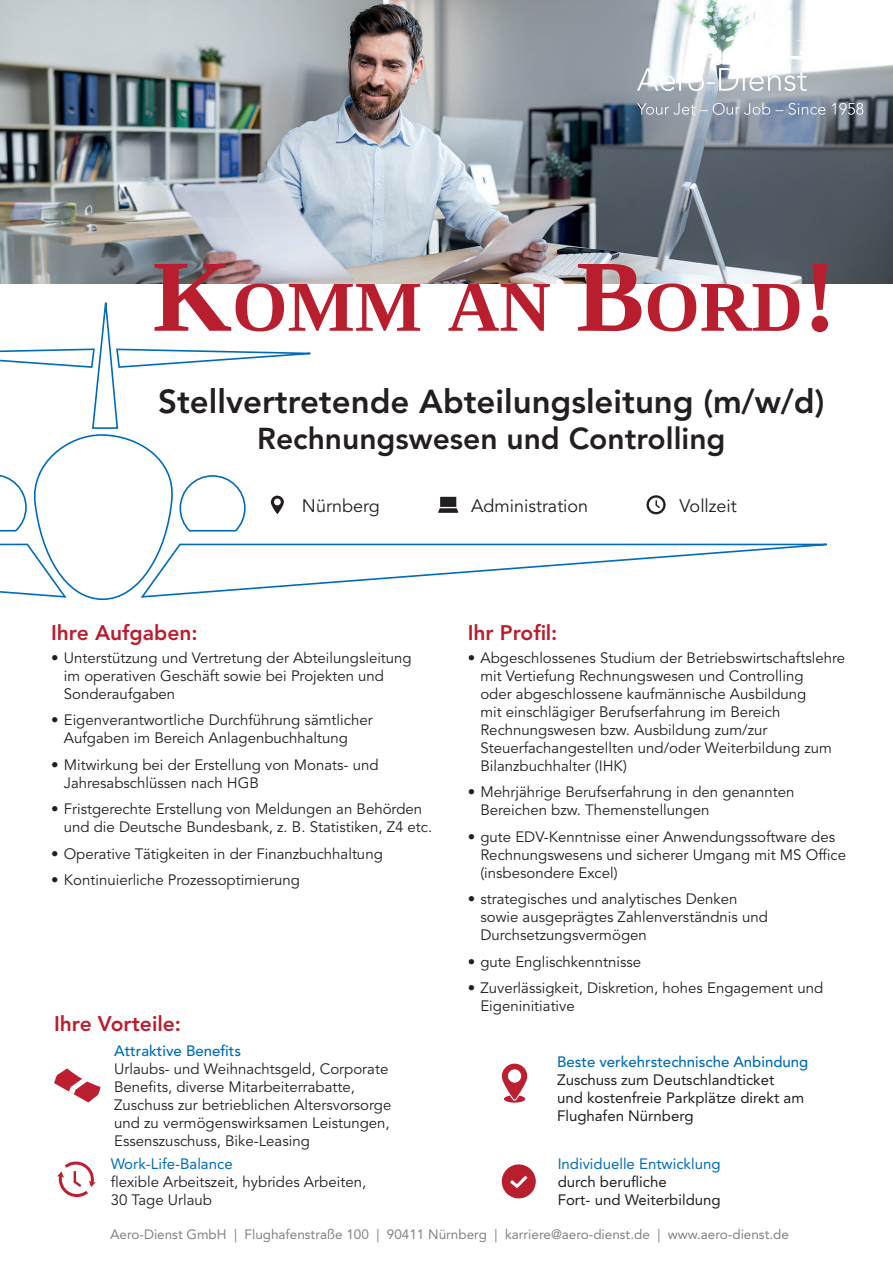
<style>
.page{position:relative;width:893px;height:1263px;background:#fff}
.page>*{position:absolute;margin:0;border:0;box-sizing:border-box;transform-origin:0 0}
.t1{font:800 33px "Avenir LT Std";color:#231f20}
.t2{font:800 30px "Avenir LT Std";color:#231f20}
.t3{font:800 21px "Avenir LT Std";color:#b91e2f}
.t4{font:18px "Avenir LT Std";color:#231f20}
.t5{font:15px/18px "Avenir LT Std";color:#231f20}
.t6{font:15px/18px "Avenir LT Std";color:#231f20}
.t7{font:500 15px "Avenir LT Std";color:#006cb7}
.t8{font:15px "Avenir LT Std";color:#006cb7}
.t9{font:13.5px "Avenir LT Std";color:#808285}
</style>
<div class="page">
<img style="left:0;top:0;width:893px;height:283px">
<img style="left:154px;top:264px;width:674px;height:22px">
<svg style="left:637px;top:36px;width:234px;height:79px"></svg>
<svg style="left:0;top:286px;width:829px;height:315px"></svg>
<svg style="left:502px;top:1063px;width:25px;height:40px"></svg>
<svg style="left:54px;top:1068px;width:47px;height:34px"></svg>
<svg style="left:502px;top:1164px;width:34px;height:34px"></svg>
<svg style="left:57px;top:1161px;width:39px;height:36px"></svg>
<h1 class="t1" style="left:158px;top:382px;width:668px">Stellvertretende Abteilungsleitung (m/w/d)</h1>
<h2 class="t2" style="left:257px;top:421px;width:470px">Rechnungswesen und Controlling</h2>
<p class="t4" style="left:302px;top:495px;width:79px">Nürnberg</p>
<p class="t4" style="left:471px;top:495px;width:119px">Administration</p>
<p class="t4" style="left:680px;top:496px;width:59px">Vollzeit</p>
<h3 class="t3" style="left:51px;top:620px;width:148px">Ihre Aufgaben:</h3>
<h3 class="t3" style="left:468px;top:620px;width:91px">Ihr Profil:</h3>
<p class="t5" style="left:64px;top:649px;width:349px;text-indent:-13px">• Unterstützung und Vertretung der Abteilungsleitung im operativen Geschäft sowie bei Projekten und<br>Sonderaufgaben</p>
<p class="t5" style="left:64px;top:712px;width:310px;text-indent:-13px">• Eigenverantwortliche Durchführung sämtlicher<br>Aufgaben im Bereich Anlagenbuchhaltung</p>
<p class="t5" style="left:64px;top:756px;width:316px;text-indent:-13px">• Mitwirkung bei der Erstellung von Monats- und<br>Jahresabschlüssen nach HGB</p>
<p class="t5" style="left:64px;top:801px;width:370px;text-indent:-13px">• Fristgerechte Erstellung von Meldungen an Behörden und die Deutsche Bundesbank, z. B. Statistiken, Z4 etc.</p>
<p class="t5" style="left:51px;top:845px;width:333px">• Operative Tätigkeiten in der Finanzbuchhaltung</p>
<p class="t5" style="left:51px;top:872px;width:250px">• Kontinuierliche Prozessoptimierung</p>
<p class="t5" style="left:480px;top:649px;width:366px;text-indent:-13px">• Abgeschlossenes Studium der Betriebswirtschaftslehre mit Vertiefung Rechnungswesen und Controlling<br>oder abgeschlossene kaufmännische Ausbildung<br>mit einschlägiger Berufserfahrung im Bereich Rechnungswesen bzw. Ausbildung zum/zur Steuerfachangestellten und/oder Weiterbildung zum Bilanzbuchhalter (IHK)</p>
<p class="t5" style="left:480px;top:784px;width:315px;text-indent:-13px">• Mehrjährige Berufserfahrung in den genannten<br>Bereichen bzw. Themenstellungen</p>
<p class="t5" style="left:480px;top:828px;width:367px;text-indent:-13px">• gute EDV-Kenntnisse einer Anwendungssoftware des<br>Rechnungswesens und sicherer Umgang mit MS Office (insbesondere Excel)</p>
<p class="t5" style="left:480px;top:891px;width:289px;text-indent:-13px">• strategisches und analytisches Denken sowie ausgeprägtes Zahlenverständnis und<br>Durchsetzungsvermögen</p>
<p class="t5" style="left:468px;top:953px;width:175px">• gute Englischkenntnisse</p>
<p class="t5" style="left:480px;top:980px;width:344px;text-indent:-13px">• Zuverlässigkeit, Diskretion, hohes Engagement und<br>Eigeninitiative</p>
<h3 class="t3" style="left:54px;top:1011px;width:129px">Ihre Vorteile:</h3>
<p class="t7" style="left:114px;top:1042px;width:128px">Attraktive Benefits</p>
<p class="t5" style="left:114px;top:1060px;width:279px">Urlaubs- und Weihnachtsgeld, Corporate Benefits, diverse Mitarbeiterrabatte, Zuschuss zur betrieblichen Altersvorsorge und zu vermögenswirksamen Leistungen, Essenszuschuss, Bike-Leasing</p>
<p class="t8" style="left:111px;top:1155px;width:123px">Work-Life-Balance</p>
<p class="t5" style="left:111px;top:1173px;width:257px">flexible Arbeitszeit, hybrides Arbeiten,<br>30 Tage Urlaub</p>
<p class="t7" style="left:557px;top:1053px;width:253px">Beste verkehrstechnische Anbindung</p>
<p class="t6" style="left:557px;top:1071px;width:249px">Zuschuss zum Deutschlandticket<br>und kostenfreie Parkplätze direkt am<br>Flughafen Nürnberg</p>
<p class="t8" style="left:558px;top:1155px;width:164px">Individuelle Entwicklung</p>
<p class="t6" style="left:558px;top:1173px;width:164px">durch berufliche<br>Fort- und Weiterbildung</p>
<p class="t9" style="left:110px;top:1226px;width:680px">Aero-Dienst GmbH | Flughafenstraße 100 | 90411 Nürnberg | karriere@aero-dienst.de | www.aero-dienst.de</p>
</div>
